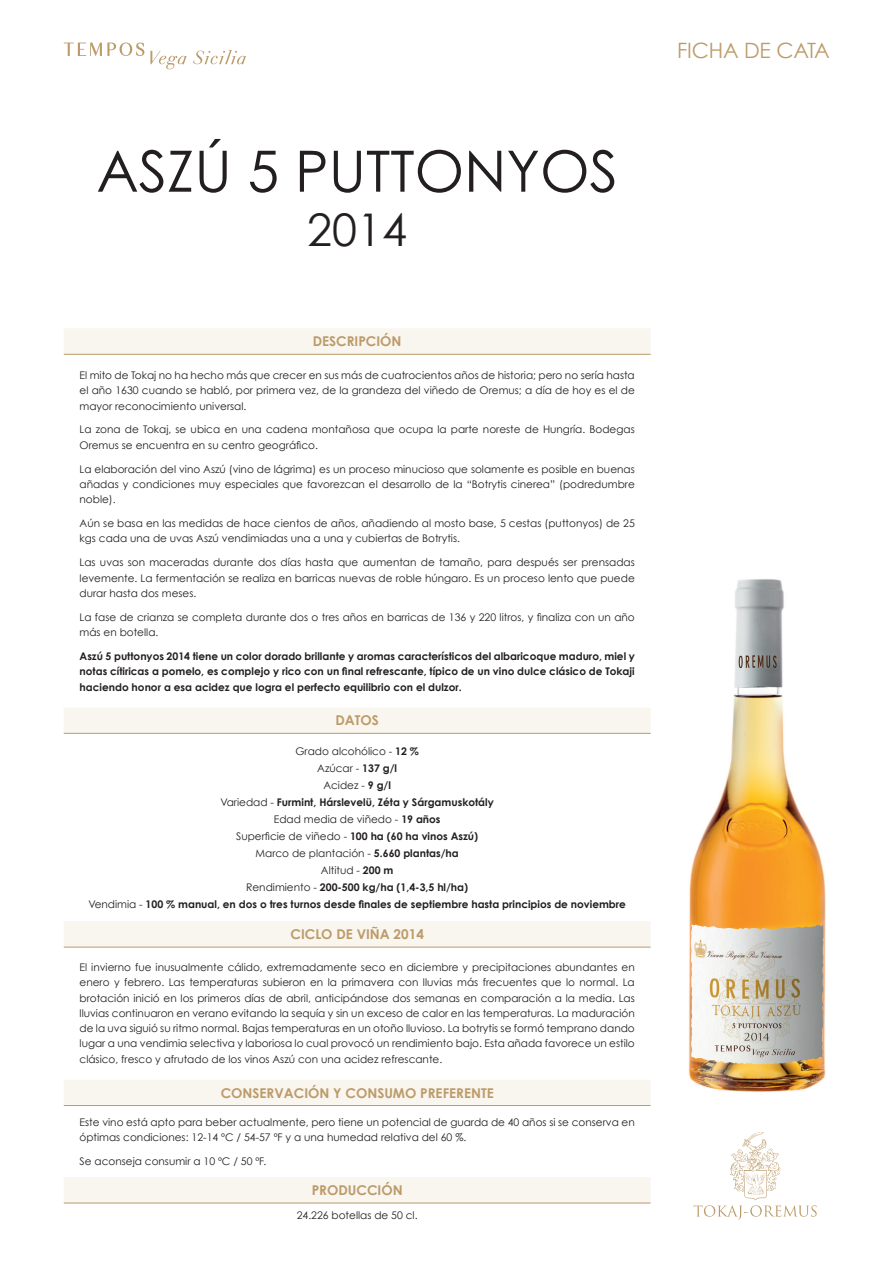
<style>
.page{position:relative;width:893px;height:1263px;background:#fff}
.page>*{position:absolute;margin:0;border:0;box-sizing:border-box;transform-origin:0 0}
.t1{font:57px "Century Gothic";color:#231f20}
.t2{font:45px "Century Gothic";color:#231f20}
.t3{font:21.15px "Century Gothic";letter-spacing:-.01em;color:#bc9b69}
.t4{font:700 13.5px "Century Gothic";color:#bc9b69}
.t5{font:10.5px/15.3px "Century Gothic";color:#231f20;text-align:justify}
.t6{font:700 10.5px/17px "Century Gothic";color:#231f20;text-align:justify}
.s1{font-weight:400}
</style>
<div class="page">
<svg style="left:64px;top:43px;width:80px;height:13px"></svg>
<svg style="left:150px;top:51px;width:37px;height:18px"></svg>
<svg style="left:193px;top:50px;width:53px;height:14px"></svg>
<svg style="left:693px;top:1132px;width:124px;height:88px"></svg>
<div style="left:64px;top:328px;width:587px;height:26px;background:#f9f5ef"></div>
<svg style="left:64px;top:708px;width:587px;height:495px"></svg>
<hr style="left:64px;top:354px;width:587px;height:1px;background:#bc9b69">
<hr style="left:64px;top:947px;width:587px;height:1px;background:#bc9b69">
<hr style="left:64px;top:1105px;width:587px;height:1px;background:#bc9b69">
<hr style="left:64px;top:1203px;width:587px;height:1px;background:#bc9b69">
<hr style="left:64px;top:733px;width:587px;height:1px;background:#bc9b69">
<img style="left:688px;top:579px;width:138px;height:513px">
<h1 class="t1" style="left:96px;top:136px;width:523px">ASZÚ 5 PUTTONYOS</h1>
<h2 class="t2" style="left:307px;top:202px;width:101px">2014</h2>
<p class="t4" style="left:313px;top:333px;width:90px">DESCRIPCIÓN</p>
<p class="t5" style="left:80px;top:367px;width:557px">El mito de Tokaj no ha hecho más que crecer en sus más de cuatrocientos años de historia; pero no sería hasta el año 1630 cuando se habló, por primera vez, de la grandeza del viñedo de Oremus; a día de hoy es el de mayor reconocimiento universal.</p>
<p class="t5" style="left:80px;top:422px;width:557px">La zona de Tokaj, se ubica en una cadena montañosa que ocupa la parte noreste de Hungría. Bodegas<br>Oremus se encuentra en su centro geográfico.</p>
<p class="t5" style="left:80px;top:461px;width:557px">La elaboración del vino Aszú (vino de lágrima) es un proceso minucioso que solamente es posible en buenas añadas y condiciones muy especiales que favorezcan el desarrollo de la “Botrytis cinerea” (podredumbre noble).</p>
<p class="t5" style="left:80px;top:515px;width:557px">Aún se basa en las medidas de hace cientos de años, añadiendo al mosto base, 5 cestas (puttonyos) de 25 kgs cada una de uvas Aszú vendimiadas una a una y cubiertas de Botrytis.</p>
<p class="t5" style="left:80px;top:555px;width:557px">Las uvas son maceradas durante dos días hasta que aumentan de tamaño, para después ser prensadas levemente. La fermentación se realiza en barricas nuevas de roble húngaro. Es un proceso lento que puede durar hasta dos meses.</p>
<p class="t5" style="left:80px;top:609px;width:557px">La fase de crianza se completa durante dos o tres años en barricas de 136 y 220 litros, y finaliza con un año más en botella.</p>
<p class="t6" style="left:80px;top:648px;width:557px;line-height:15.3px">Aszú 5 puttonyos 2014 tiene un color dorado brillante y aromas característicos del albaricoque maduro, miel y notas cítiricas a pomelo, es complejo y rico con un final refrescante, típico de un vino dulce clásico de Tokaji haciendo honor a esa acidez que logra el perfecto equilibrio con el dulzor.</p>
<p class="t4" style="left:335px;top:712px;width:45px">DATOS</p>
<p class="t6" style="left:88px;top:742px;width:539px;text-align:center"><span class="s1">Grado alcohólico -</span> 12 %<br><span class="s1">Azúcar -</span> 137 g/l<br><span class="s1">Acidez -</span> 9 g/l<br><span class="s1">Variedad -</span> Furmint, Hárslevelü, Zéta y Sárgamuskotály<br><span class="s1">Edad media de viñedo -</span> 19 años<br><span class="s1">Superficie de viñedo -</span> 100 ha (60 ha vinos Aszú)<br><span class="s1">Marco de plantación -</span> 5.660 plantas/ha<br><span class="s1">Altitud -</span> 200 m<br><span class="s1">Rendimiento -</span> 200-500 kg/ha (1,4-3,5 hl/ha)<br><span class="s1">Vendimia -</span> 100 % manual, en dos o tres turnos desde finales de septiembre hasta principios de noviembre</p>
<p class="t4" style="left:290px;top:926px;width:135px">CICLO DE VIÑA 2014</p>
<p class="t5" style="left:80px;top:959px;width:557px">El invierno fue inusualmente cálido, extremadamente seco en diciembre y precipitaciones abundantes en enero y febrero. Las temperaturas subieron en la primavera con lluvias más frecuentes que lo normal. La brotación inició en los primeros días de abril, anticipándose dos semanas en comparación a la media. Las lluvias continuaron en verano evitando la sequía y sin un exceso de calor en las temperaturas. La maduración de la uva siguió su ritmo normal. Bajas temperaturas en un otoño lluvioso. La botrytis se formó temprano dando lugar a una vendimia selectiva y laboriosa lo cual provocó un rendimiento bajo. Esta añada favorece un estilo clásico, fresco y afrutado de los vinos Aszú con una acidez refrescante.</p>
<p class="t4" style="left:221px;top:1084px;width:274px">CONSERVACIÓN Y CONSUMO PREFERENTE</p>
<p class="t5" style="left:80px;top:1114px;width:557px">Este vino está apto para beber actualmente, pero tiene un potencial de guarda de 40 años si se conserva en óptimas condiciones: 12-14 ºC / 54-57 ºF y a una humedad relativa del 60 %.</p>
<p class="t5" style="left:80px;top:1153px;width:188px">Se aconseja consumir a 10 ºC / 50 ºF.</p>
<p class="t4" style="left:312px;top:1182px;width:92px">PRODUCCIÓN</p>
<p class="t5" style="left:297px;top:1208px;width:122px">24.226 botellas de 50 cl.</p>
<h3 class="t3" style="left:677px;top:37px;width:154px">FICHA DE CATA</h3>
</div>
